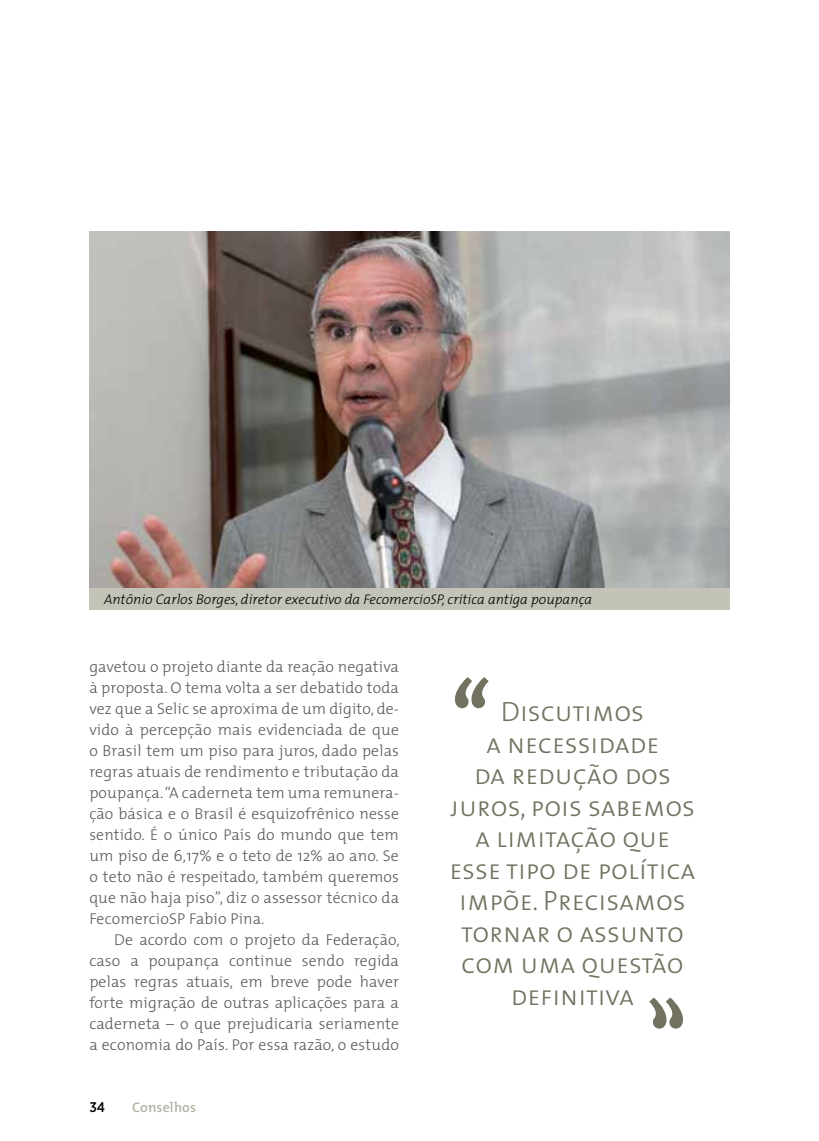
<style>
.page{position:relative;width:819px;height:1141px;background:#fff}
.page>*{position:absolute;margin:0;border:0;box-sizing:border-box;transform-origin:0 0}
.t1{font:116.02px "The Mix Caps";color:#737260}
.t2{font:28px/31.5px "The Mix Light Caps";color:#737260;text-align:center}
.t3{font:300 15.75px/21px "The Mix";letter-spacing:.01em;color:#58595b;text-align:justify}
.t4{font:italic 300 14px "The Mix";color:#000}
.t5{font:600 14px "The Mix";letter-spacing:.01em;color:#b3b3a7}
.t6{font:500 14px "Gotham Narrow";color:#000}
</style>
<div class="page">
<img style="left:89px;top:231px;width:640px;height:357px">
<div style="left:89px;top:588px;width:640px;height:21px;background:#c4c3b7"></div>
<p class="t4" style="left:104px;top:587px;width:489px">Antônio Carlos Borges, diretor executivo da FecomercioSP, critica antiga poupança</p>
<p class="t3" style="left:89px;top:656px;width:311px">gavetou o projeto diante da reação negativa à proposta. O tema volta a ser debatido toda vez que a Selic se aproxima de um dígito, de&shy;vido à percepção mais evidenciada de que o Brasil tem um piso para juros, dado pelas regras atuais de rendimento e tributação da poupança. “A caderneta tem uma remunera&shy;ção básica e o Brasil é esquizofrênico nesse sentido. É o único País do mundo que tem um piso de 6,17% e o teto de 12% ao ano. Se o teto não é respeitado, também queremos que não haja piso”, diz o assessor técnico da FecomercioSP Fabio Pina.</p>
<p class="t3" style="left:89px;top:929px;width:312px;text-indent:25px">De acordo com o projeto da Federação, caso a poupança continue sendo regida pelas regras atuais, em breve pode haver forte migração de outras aplicações para a caderneta – o que prejudicaria seriamente a economia do País. Por essa razão, o estudo</p>
<p class="t6" style="left:89px;top:1098px;width:17px">34</p>
<p class="t5" style="left:132px;top:1096px;width:65px">Conselhos</p>
<h1 class="t1" style="left:448px;top:628px;width:46px">‘‘</h1>
<h2 class="t2" style="left:449px;top:695px;width:248px">Discutimos<br>a necessidade<br>da redução dos juros, pois sabemos a limitação que esse tipo de política impõe. Precisamos tornar o assunto com uma questão definitiva</h2>
</div>
